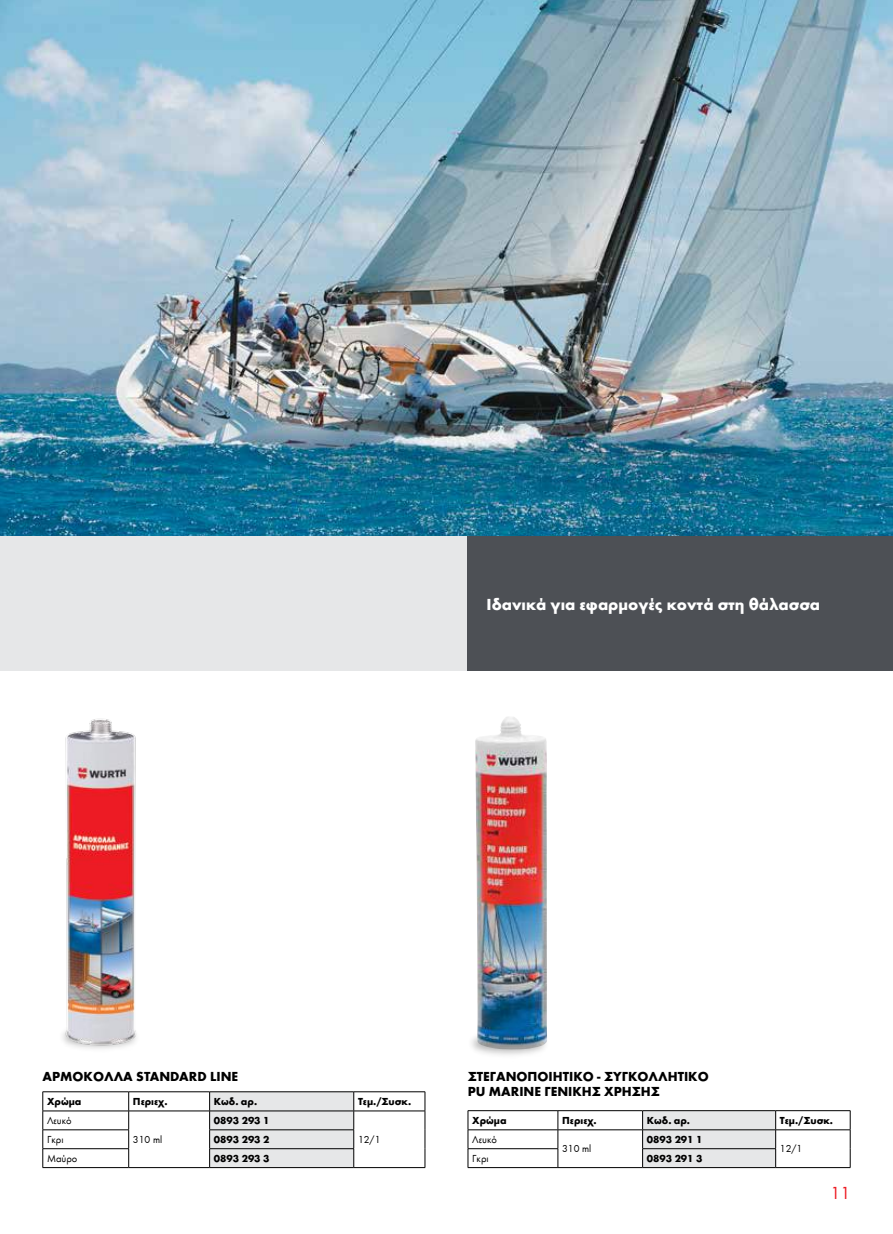
<style>
.page{position:relative;width:893px;height:1234px;background:#fff}
.page>*{position:absolute;margin:0;border:0;box-sizing:border-box;transform-origin:0 0}
.t1{font:18px "Wuerth";color:#ed1c24}
.t2{font:700 16.5px "Wuerth";color:#fff}
.t3{font:700 13.5px "Wuerth";color:#000}
.t4{font:700 10.5px "Wuerth";color:#000}
.t5{font:10.5px "Wuerth";color:#000}
</style>
<div class="page">
<hr style="left:43px;top:1091px;width:86px;height:1px;background:#000">
<hr style="left:129px;top:1091px;width:81px;height:1px;background:#000">
<hr style="left:354px;top:1091px;width:71px;height:1px;background:#000">
<hr style="left:43px;top:1110px;width:86px;height:1px;background:#000">
<hr style="left:129px;top:1110px;width:81px;height:1px;background:#000">
<hr style="left:354px;top:1110px;width:71px;height:1px;background:#000">
<hr style="left:43px;top:1129px;width:86px;height:1px;background:#000">
<hr style="left:43px;top:1148px;width:86px;height:1px;background:#000">
<svg style="left:43px;top:1091px;width:1px;height:75px"></svg>
<svg style="left:128px;top:1091px;width:1px;height:75px"></svg>
<svg style="left:209px;top:1091px;width:145px;height:75px;background:#d7d8d8"></svg>
<svg style="left:425px;top:1091px;width:1px;height:75px"></svg>
<hr style="left:43px;top:1166px;width:86px;height:1px;background:#000">
<hr style="left:129px;top:1166px;width:81px;height:1px;background:#000">
<hr style="left:210px;top:1166px;width:144px;height:1px;background:#000">
<hr style="left:354px;top:1166px;width:71px;height:1px;background:#000">
<hr style="left:468px;top:1110px;width:90px;height:1px;background:#000">
<hr style="left:558px;top:1110px;width:85px;height:1px;background:#000">
<hr style="left:776px;top:1110px;width:74px;height:1px;background:#000">
<hr style="left:468px;top:1129px;width:90px;height:1px;background:#000">
<hr style="left:558px;top:1129px;width:85px;height:1px;background:#000">
<hr style="left:776px;top:1129px;width:74px;height:1px;background:#000">
<hr style="left:468px;top:1148px;width:90px;height:1px;background:#000">
<svg style="left:468px;top:1110px;width:1px;height:56px"></svg>
<svg style="left:558px;top:1110px;width:1px;height:56px"></svg>
<svg style="left:642px;top:1110px;width:134px;height:56px;background:#d6d7d8"></svg>
<svg style="left:850px;top:1110px;width:1px;height:56px"></svg>
<hr style="left:468px;top:1166px;width:90px;height:1px;background:#000">
<hr style="left:558px;top:1166px;width:85px;height:1px;background:#000">
<hr style="left:643px;top:1166px;width:133px;height:1px;background:#000">
<hr style="left:776px;top:1166px;width:74px;height:1px;background:#000">
<img style="left:62px;top:718px;width:75px;height:331px">
<img style="left:0;top:0;width:893px;height:536px">
<div style="left:0;top:536px;width:468px;height:134px;background:#e6e7e8"></div>
<div style="left:468px;top:536px;width:425px;height:134px;background:#4d5055"></div>
<img style="left:475px;top:717px;width:72px;height:332px">
<h2 class="t2" style="left:486px;top:591px;width:335px">Ιδανικά για εφαρμογές κοντά στη θάλασσα</h2>
<p class="t3" style="left:43px;top:1066px;width:197px">ΑΡΜΟΚΟΛΛΑ STANDARD LINE</p>
<p class="t3" style="left:468px;top:1066px;width:209px">ΣΤΕ ΓΑΝ ΟΠΟΙHΤΙΚΟ - ΣΥΓΚΟΛΛΗΤΙΚ</p>
<p class="t3" style="left:698px;top:1066px;width:13px">Ο</p>
<p class="t3" style="left:468px;top:1081px;width:93px">PU MARINE ΓΕΝΙΚΗΣ</p>
<p class="t3" style="left:604px;top:1081px;width:38px">ΧΡHΣΗΣ</p>
<p class="t4" style="left:47px;top:1093px;width:36px">Χρώμα</p>
<p class="t4" style="left:133px;top:1093px;width:36px">Περιεχ.</p>
<p class="t4" style="left:214px;top:1093px;width:45px">Κωδ. aρ.</p>
<p class="t4" style="left:358px;top:1093px;width:55px">Τεμ./Συσκ.</p>
<p class="t5" style="left:47px;top:1112px;width:26px">Λευκό</p>
<p class="t5" style="left:133px;top:1131px;width:31px">310 ml</p>
<p class="t4" style="left:472px;top:1112px;width:36px">Χρώμα</p>
<p class="t4" style="left:562px;top:1112px;width:36px">Περιεχ.</p>
<p class="t4" style="left:647px;top:1112px;width:45px">Κωδ. aρ.</p>
<p class="t4" style="left:780px;top:1112px;width:55px">Τεμ./Συσκ.</p>
<p class="t5" style="left:472px;top:1131px;width:26px">Λευκό</p>
<p class="t5" style="left:562px;top:1141px;width:31px">310 ml</p>
<p class="t4" style="left:214px;top:1112px;width:57px">0893 293 1</p>
<p class="t5" style="left:47px;top:1131px;width:18px">Γκρι</p>
<p class="t4" style="left:214px;top:1131px;width:57px">0893 293 2</p>
<p class="t5" style="left:358px;top:1131px;width:24px">12/1</p>
<p class="t5" style="left:47px;top:1150px;width:32px">Μαύρο</p>
<p class="t4" style="left:214px;top:1150px;width:57px">0893 293 3</p>
<p class="t4" style="left:647px;top:1131px;width:57px">0893 291 1</p>
<p class="t5" style="left:780px;top:1141px;width:24px">12/1</p>
<p class="t5" style="left:472px;top:1150px;width:18px">Γκρι</p>
<p class="t4" style="left:647px;top:1150px;width:57px">0893 291 3</p>
<h1 class="t1" style="left:830px;top:1180px;width:21px">11</h1>
</div>
